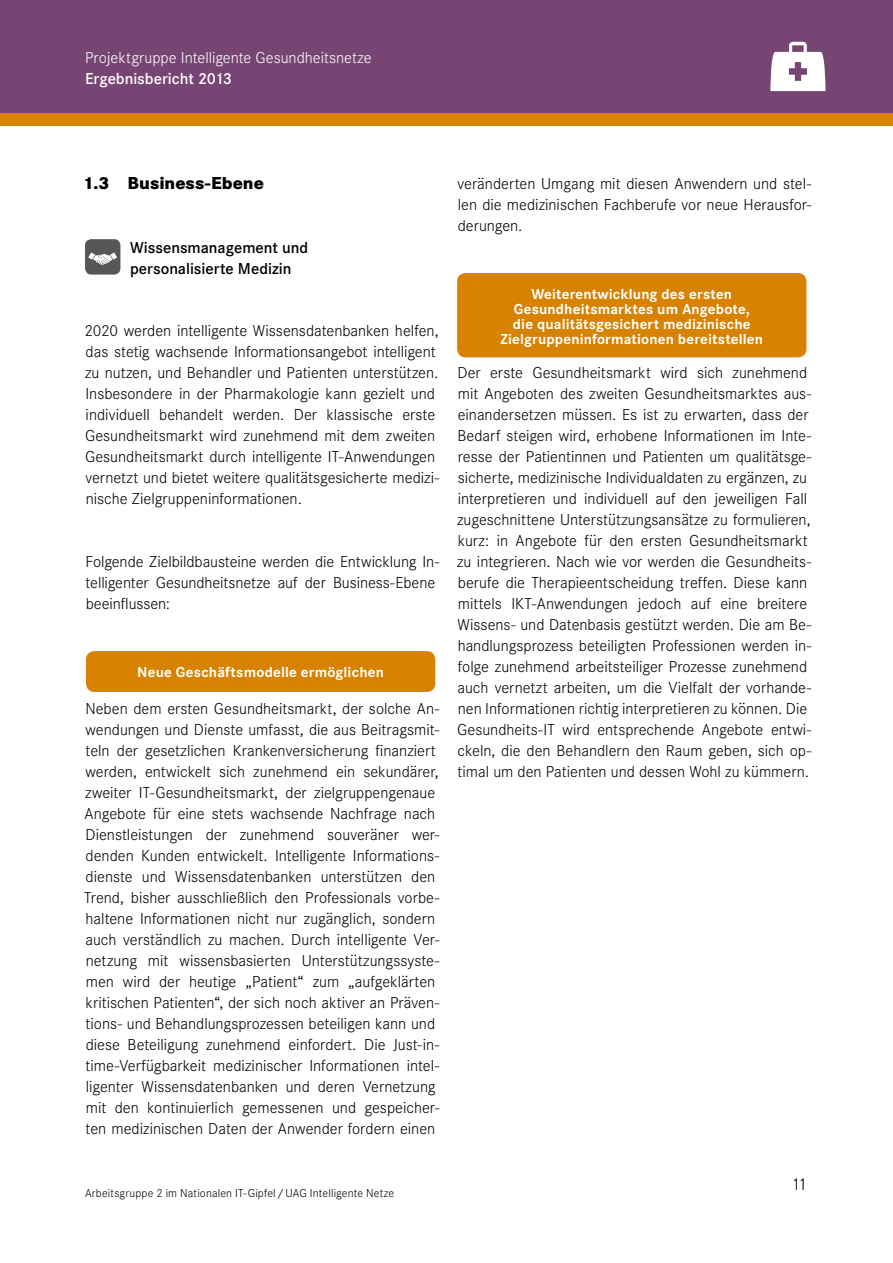
<style>
.page{position:relative;width:893px;height:1263px;background:#fff}
.page>*{position:absolute;margin:0;border:0;box-sizing:border-box;transform-origin:0 0}
.t1{font:800 18px "Corporate S";color:#000}
.t2{font:300 18px "Corporate S";color:#000}
.t3{font:300 16.5px/21px "Corporate S";color:#000}
.t4{font:600 16.5px/21.6px "Corporate S";color:#000}
.t5{font:300 16.5px "Corporate S";color:#fff}
.t6{font:600 16.5px "Corporate S";color:#fff}
.t7{font:700 15px/15px "Corporate S";letter-spacing:.01em;color:#fff;text-align:center}
.t8{font:300 12px "Corporate S";letter-spacing:.015em;color:#000}
</style>
<div class="page">
<div style="left:446px;top:0;width:447px;height:120px;background:#774574"></div>
<div style="left:0;top:0;width:446px;height:120px;background:#774574"></div>
<div style="left:0;top:113px;width:893px;height:13px;background:#d78200"></div>
<svg style="left:770px;top:42px;width:55px;height:49px"></svg>
<div style="left:86px;top:651px;width:349px;height:41px;background:#d78200;border-radius:9px"></div>
<div style="left:457px;top:273px;width:349px;height:84px;background:#d78200;border-radius:9px"></div>
<div style="left:85px;top:239px;width:35px;height:36px;background:#565656;border-radius:6px"></div>
<svg style="left:88px;top:253px;width:29px;height:12px"></svg>
<p class="t5" style="left:85px;top:49px;width:288px">Projektgruppe Intelligente Gesundheitsnetze</p>
<p class="t6" style="left:85px;top:69px;width:149px">Ergebnisbericht 2013</p>
<p class="t1" style="left:83px;top:172px;width:182px">1.3 Business-Ebene</p>
<p class="t4" style="left:130px;top:237px;width:180px">Wissensmanagement und personalisierte Medizin</p>
<p class="t3" style="left:84px;top:320px;width:356px">2020 werden intelligente Wissensdatenbanken helfen, das stetig wachsende Informationsangebot intelligent zu nutzen, und Behandler und Patienten unterstützen.<br>Insbesondere in der Pharmakologie kann gezielt und individuell behandelt werden. Der klassische erste Gesundheitsmarkt wird zunehmend mit dem zweiten Gesundheitsmarkt durch intelligente IT-Anwendungen vernetzt und bietet weitere qualitätsgesicherte medizi&shy;nische Zielgruppeninformationen.</p>
<p class="t3" style="left:85px;top:551px;width:355px">Folgende Zielbildbausteine werden die Entwicklung In&shy;telligenter Gesundheitsnetze auf der Business-Ebene beeinflussen:</p>
<p class="t7" style="left:137px;top:665px;width:248px">Neue Geschäftsmodelle ermöglichen</p>
<p class="t3" style="left:84px;top:698px;width:356px">Neben dem ersten Gesundheitsmarkt, der solche An&shy;wendungen und Dienste umfasst, die aus Beitragsmit&shy;teln der gesetzlichen Krankenversicherung finanziert werden, entwickelt sich zunehmend ein sekundärer, zweiter IT-Gesundheitsmarkt, der zielgruppengenaue Angebote für eine stets wachsende Nachfrage nach Dienstleistungen der zunehmend souveräner wer&shy;denden Kunden entwickelt. Intelligente Informations&shy;dienste und Wissensdatenbanken unterstützen den Trend, bisher ausschließlich den Professionals vorbe&shy;haltene Informationen nicht nur zugänglich, sondern auch verständlich zu machen. Durch intelligente Ver&shy;netzung mit wissensbasierten Unterstützungssyste&shy;men wird der heutige „Patient“ zum „aufgeklärten kritischen Patienten“, der sich noch aktiver an Präven&shy;tions- und Behandlungsprozessen beteiligen kann und diese Beteiligung zunehmend einfordert. Die Just-in&shy;time-Verfügbarkeit medizinischer Informationen intel&shy;ligenter Wissensdatenbanken und deren Vernetzung mit den kontinuierlich gemessenen und gespeicher&shy;ten medizinischen Daten der Anwender fordern einen</p>
<p class="t8" style="left:85px;top:1186px;width:311px">Arbeitsgruppe 2 im Nationalen IT-Gipfel/UAG Intelligente Netze</p>
<p class="t3" style="left:457px;top:173px;width:355px;text-align:justify">veränderten Umgang mit diesen Anwendern und stel&shy;len die medizinischen Fachberufe vor neue Herausfor&shy;derungen.</p>
<p class="t7" style="left:500px;top:287px;width:264px">Weiterentwicklung des ersten Gesundheitsmarktes um Angebote,<br>die qualitätsgesichert medizinische Zielgruppeninformationen bereitstellen</p>
<p class="t3" style="left:457px;top:362px;width:356px">Der erste Gesundheitsmarkt wird sich zunehmend mit Angeboten des zweiten Gesundheitsmarktes aus&shy;einandersetzen müssen. Es ist zu erwarten, dass der Bedarf steigen wird, erhobene Informationen im Inte&shy;resse der Patientinnen und Patienten um qualitätsge&shy;sicherte, medizinische Individualdaten zu ergänzen, zu interpretieren und individuell auf den jeweiligen Fall zugeschnittene Unterstützungsansätze zu formulieren, kurz: in Angebote für den ersten Gesundheitsmarkt zu integrieren. Nach wie vor werden die Gesundheits&shy;berufe die Therapieentscheidung treffen. Diese kann mittels IKT-Anwendungen jedoch auf eine breitere Wissens- und Datenbasis gestützt werden. Die am Be&shy;handlungsprozess beteiligten Professionen werden in&shy;folge zunehmend arbeitsteiliger Prozesse zunehmend auch vernetzt arbeiten, um die Vielfalt der vorhande&shy;nen Informationen richtig interpretieren zu können. Die Gesundheits-IT wird entsprechende Angebote entwi&shy;ckeln, die den Behandlern den Raum geben, sich op&shy;timal um den Patienten und dessen Wohl zu kümmern.</p>
<p class="t2" style="left:792px;top:1174px;width:17px">11</p>
</div>
